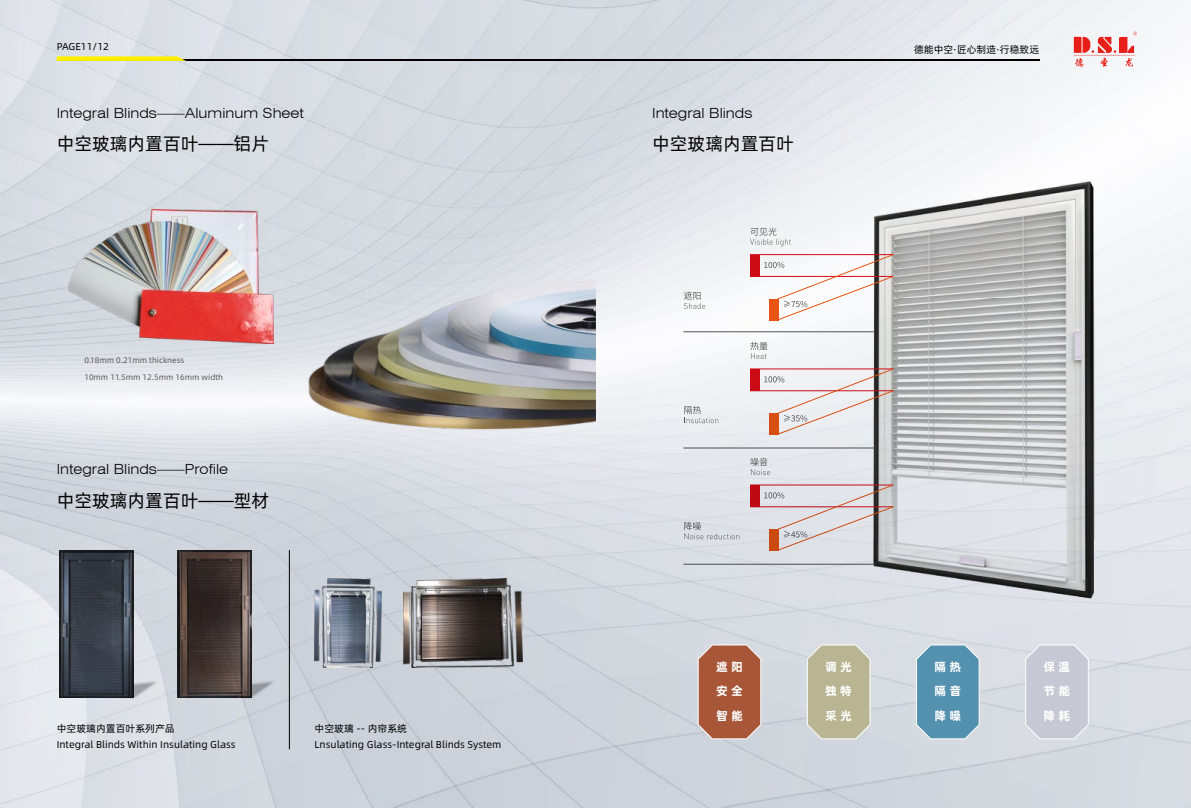
<style>
.page{position:relative;width:1191px;height:808px;background:#fff}
.page>*{position:absolute;margin:0;border:0;box-sizing:border-box;transform-origin:0 0}
.t1{font:18px "Alibaba Pu Hui Ti R";color:#000}
.t2{font:300 expanded 14px "Swiss 721 BT";color:#000}
.t3{font:12px/24.4px "Alibaba Pu Hui Ti B";color:#fff}
.t4{font:10px "Alibaba Pu Hui Ti R";color:#000}
.t5{font:8px/17px "Alibaba Pu Hui Ti R";color:#595757}
</style>
<div class="page">
<img style="left:0;top:0;width:1191px;height:808px">
<svg style="left:1073px;top:32px;width:64px;height:35px"></svg>
<svg style="left:697px;top:644px;width:64px;height:95px;background:#ae684c"></svg>
<svg style="left:806px;top:644px;width:64px;height:95px;background:#beba9d"></svg>
<svg style="left:915px;top:644px;width:64px;height:95px;background:#659bb6"></svg>
<svg style="left:1025px;top:644px;width:64px;height:95px;background:#cacdd6"></svg>
<hr style="left:57px;top:60px;width:982px;height:1px;background:#000">
<svg style="left:57px;top:56px;width:129px;height:5px"></svg>
<img style="left:268px;top:241px;width:327px;height:218px">
<img style="left:26px;top:645px;width:152px;height:88px">
<img style="left:60px;top:550px;width:73px;height:148px">
<img style="left:143px;top:646px;width:166px;height:87px">
<img style="left:178px;top:550px;width:73px;height:147px">
<img style="left:871px;top:195px;width:111px;height:344px">
<img style="left:982px;top:179px;width:112px;height:360px">
<img style="left:871px;top:539px;width:223px;height:60px">
<svg style="left:750px;top:227px;width:41px;height:20px"></svg>
<svg style="left:684px;top:291px;width:21px;height:18px"></svg>
<hr style="left:683px;top:331px;width:192px;height:1px;background:#595757">
<hr style="left:683px;top:448px;width:192px;height:1px;background:#595757">
<hr style="left:683px;top:564px;width:192px;height:1px;background:#595757">
<hr style="left:750px;top:254px;width:143px;height:1px;background:#d80c18">
<hr style="left:750px;top:276px;width:143px;height:1px;background:#d80c18">
<div style="left:750px;top:255px;width:9px;height:21px;background:#cd0b17"></div>
<svg style="left:764px;top:254px;width:130px;height:67px"></svg>
<svg style="left:750px;top:342px;width:17px;height:17px"></svg>
<svg style="left:684px;top:406px;width:34px;height:17px"></svg>
<hr style="left:750px;top:369px;width:143px;height:1px;background:#d80c18">
<hr style="left:750px;top:390px;width:143px;height:1px;background:#d80c18">
<div style="left:750px;top:369px;width:9px;height:22px;background:#cc0b17"></div>
<svg style="left:764px;top:368px;width:130px;height:67px"></svg>
<svg style="left:750px;top:458px;width:20px;height:17px"></svg>
<svg style="left:684px;top:522px;width:55px;height:17px"></svg>
<hr style="left:750px;top:485px;width:143px;height:1px;background:#d80c18">
<hr style="left:750px;top:506px;width:143px;height:1px;background:#d80c18">
<div style="left:750px;top:485px;width:9px;height:22px;background:#be0a16"></div>
<svg style="left:764px;top:484px;width:130px;height:67px;background:#d3cacb"></svg>
<hr style="left:289px;top:550px;width:1px;height:199px;background:#000">
<img style="left:68px;top:209px;width:205px;height:134px">
<img style="left:404px;top:578px;width:118px;height:89px">
<img style="left:314px;top:578px;width:67px;height:89px">
<p class="t4" style="left:57px;top:39px;width:54px">PAGE11/12</p>
<p class="t4" style="left:914px;top:42px;width:127px">德能中空·匠心制造·行稳致远</p>
<h2 class="t2" style="left:57px;top:105px;width:249px">Integral Blinds——Aluminum Sheet</h2>
<h1 class="t1" style="left:57px;top:131px;width:214px">中空玻璃内置百叶——铝片</h1>
<p class="t5" style="left:84px;top:351px;width:140px">0.18mm 0.21mm thickness<br>10mm 11.5mm 12.5mm 16mm width</p>
<h2 class="t2" style="left:57px;top:461px;width:173px">Integral Blinds——Profile</h2>
<h1 class="t1" style="left:57px;top:487px;width:214px">中空玻璃内置百叶——型材</h1>
<p class="t4" style="left:57px;top:720px;width:120px">中空玻璃内置百叶系列产品</p>
<p class="t4" style="left:314px;top:720px;width:94px">中空玻璃 -- 内帘系统</p>
<p class="t4" style="left:57px;top:737px;width:180px">Integral Blinds Within Insulating Glass</p>
<p class="t4" style="left:314px;top:737px;width:188px">Lnsulating Glass-Integral Blinds System</p>
<h2 class="t2" style="left:652px;top:105px;width:102px">Integral Blinds</h2>
<h1 class="t1" style="left:652px;top:131px;width:143px">中空玻璃内置百叶</h1>
<p class="t3" style="left:716px;top:654px;width:28px;text-align:justify">遮 阳安 全智 能</p>
<p class="t3" style="left:825px;top:654px;width:28px">调 光</p>
<p class="t3" style="left:934px;top:654px;width:28px">隔 热</p>
<p class="t3" style="left:1043px;top:654px;width:28px">保 温</p>
<p class="t3" style="left:825px;top:678px;width:28px">独 特采 光</p>
<p class="t3" style="left:934px;top:678px;width:28px">隔 音降 噪</p>
<p class="t3" style="left:1043px;top:678px;width:28px">节 能降 耗</p>
</div>
